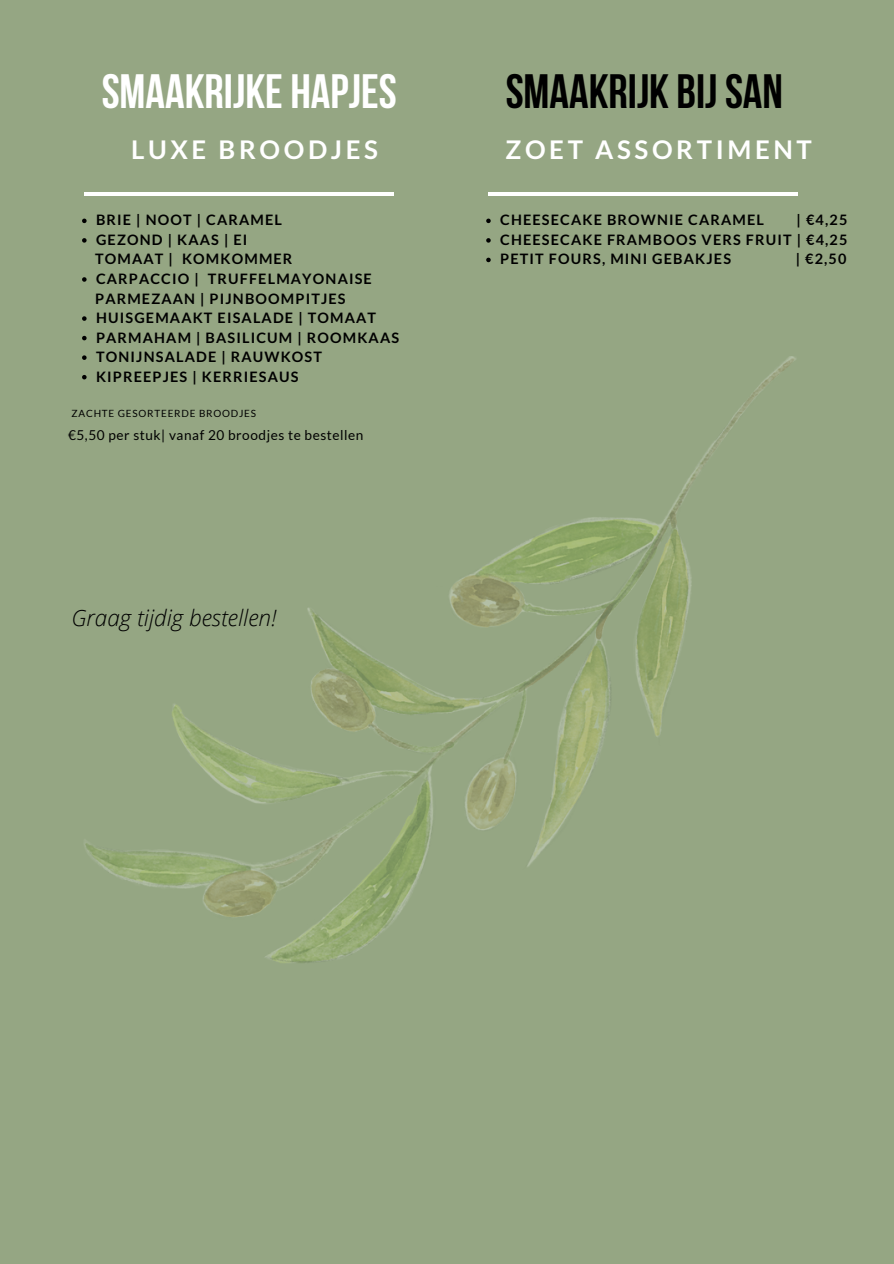
<style>
.page{position:relative;width:894px;height:1264px;background:#fff}
.page>*{position:absolute;margin:0;border:0;box-sizing:border-box;transform-origin:0 0}
.t1{font:700 48px "Bebas Neue";color:#fff}
.t2{font:700 48px "Bebas Neue";color:#000}
.t3{font:700 25.8px "Lato";letter-spacing:.14em;color:#fff}
.t4{font:italic 300 22.5px "Open Sans";color:#000}
.t5{font:700 14.4px "Lato";letter-spacing:.08em;color:#000}
.t6{font:13.65px "Lato";letter-spacing:.04em;color:#000}
.t7{font:9.9px "Lato";letter-spacing:.08em;color:#000}
.s1{color:#95a683}
</style>
<div class="page">
<div style="left:0;top:0;width:893px;height:1263px;background:#95a683"></div>
<hr style="left:488px;top:192px;width:309px;height:4px;background:#fff">
<img style="left:83px;top:356px;width:713px;height:607px">
<svg style="left:486px;top:218px;width:4px;height:5px"></svg>
<svg style="left:486px;top:238px;width:4px;height:5px"></svg>
<svg style="left:486px;top:258px;width:4px;height:4px"></svg>
<hr style="left:84px;top:192px;width:309px;height:4px;background:#fff">
<svg style="left:82px;top:218px;width:5px;height:5px"></svg>
<svg style="left:82px;top:238px;width:5px;height:5px"></svg>
<svg style="left:82px;top:277px;width:5px;height:5px"></svg>
<svg style="left:82px;top:316px;width:5px;height:5px"></svg>
<svg style="left:82px;top:336px;width:5px;height:4px"></svg>
<svg style="left:82px;top:355px;width:5px;height:5px"></svg>
<svg style="left:82px;top:375px;width:5px;height:4px"></svg>
<h1 class="t1" style="left:102px;top:71px;width:296px">SMAAKRIJKE HAPJES</h1>
<h1 class="t2" style="left:505px;top:71px;width:279px">SMAAKRIJK BIJSAN</h1>
<p class="t3" style="left:131px;top:133px;width:248px">LUXE BROODJES</p>
<h4 class="t5" style="left:96px;top:211px;width:187px">BRIE | NOOT | CARAMEL</h4>
<p class="t5" style="left:96px;top:231px;width:153px">GEZOND | KAAS | EI</p>
<h4 class="t5" style="left:95px;top:250px;width:199px">TOMAAT | KOMKOMMER</h4>
<p class="t5" style="left:96px;top:270px;width:277px">CARPACCIO | TRUFFELMAYONAISE</p>
<p class="t5" style="left:95px;top:289px;width:252px">PARMEZAAN | PIJNBOOMPITJES</p>
<p class="t5" style="left:96px;top:309px;width:281px">HUISGEMAAKT EISALADE | TOMAAT</p>
<p class="t5" style="left:96px;top:328px;width:304px">PARMAHAM | BASILICUM | ROOMKAAS</p>
<p class="t5" style="left:96px;top:348px;width:227px">TONIJNSALADE | RAUWKOST</p>
<p class="t5" style="left:96px;top:367px;width:204px">KIPREEPJES | KERRIESAUS</p>
<p class="t7" style="left:71px;top:407px;width:186px">ZACHTE GESORTEERDE BROODJES</p>
<p class="t6" style="left:68px;top:427px;width:297px">€5,50 per stuk| vanaf 20 broodjes te bestellen</p>
<h2 class="t4" style="left:71px;top:602px;width:206px">Graag tijdig bestellen!</h2>
<h2 class="t3" style="left:505px;top:133px;width:308px">ZOET ASSORTIMENT</h2>
<p class="t5" style="left:500px;top:211px;width:265px">CHEESECAKE BROWNIE CARAMEL</p>
<p class="t5" style="left:796px;top:211px;width:52px">| €4,25</p>
<p class="t5" style="left:500px;top:231px;width:349px">CHEESECAKE FRAMBOOS VERS FRUIT | €4,25</p>
<p class="t5" style="left:500px;top:250px;width:237px">PETIT FOURS, MINI GEBAKJES<span class="s1">.</span></p>
<p class="t5" style="left:795px;top:250px;width:52px">| €2,50</p>
</div>
